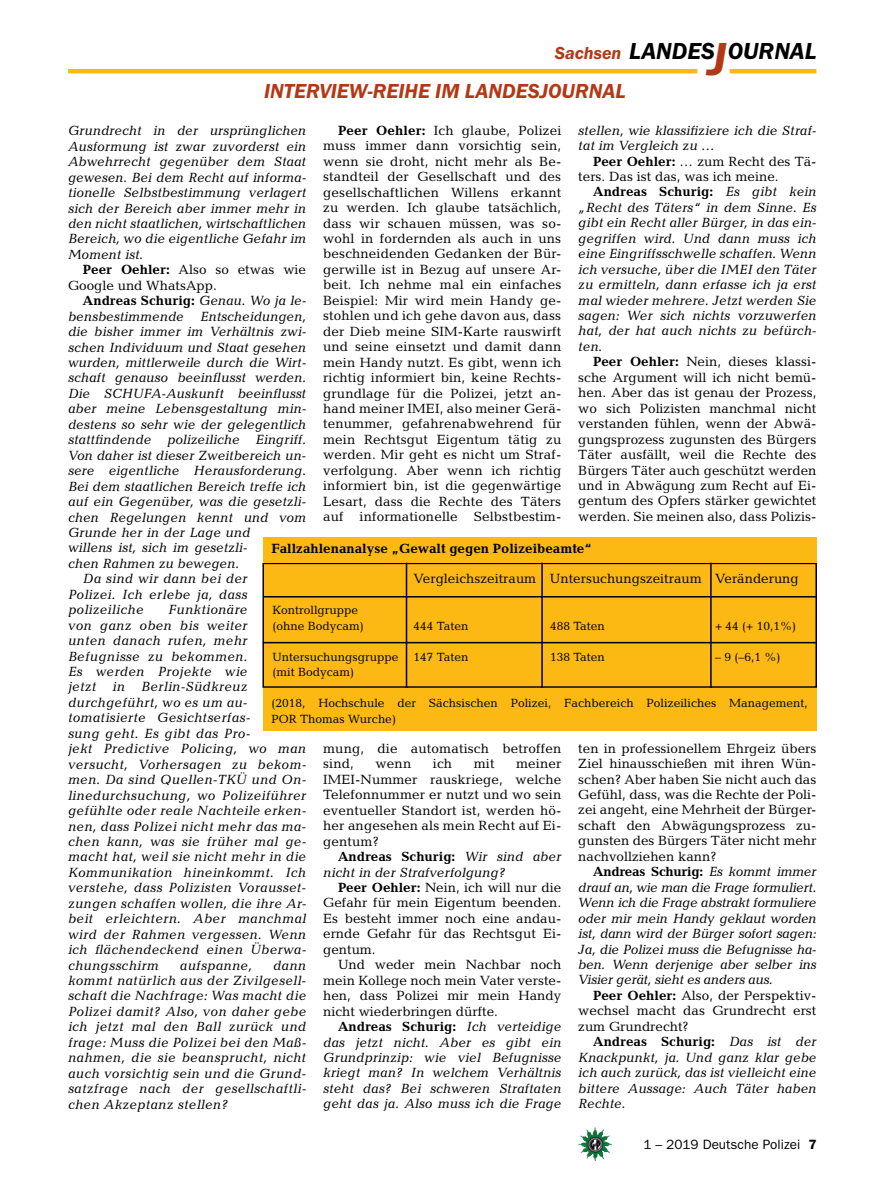
<style>
.page{position:relative;width:893px;height:1191px;background:#fff}
.page>*{position:absolute;margin:0;border:0;box-sizing:border-box;transform-origin:0 0}
.t1{font:italic 600 24px "Franklin Gothic Itc T";color:#000}
.t2{font:italic 600 21px "Franklin Gothic Itc T";color:#b33916}
.t3{font:italic 600 18px "Franklin Gothic Itc T";color:#b33916}
.t4{font:italic 13.5px/15.5px "Candida";color:#000;text-align:justify}
.t5{font:13.5px/15.5px "Candida";color:#000;text-align:justify}
.t6{font:italic 13.5px/15.5px "Candida";letter-spacing:.02em;color:#000}
.t7{font:700 13.5px "Candida";color:#000}
.t8{font:13.5px "Franklin Gothic";color:#000}
.t9{font:12px/15.5px "Candida";color:#000}
.s1{font-size:48px;color:#b33916}
.s2{font-weight:700}
.s3{font-weight:400;font-style:italic}
.s4{font-weight:700;font-style:normal}
.s5{font-weight:600}
</style>
<div class="page">
<img style="left:578px;top:1127px;width:17px;height:25px">
<hr style="left:730px;top:69px;width:86px;height:4px;background:#fdb913">
<hr style="left:68px;top:69px;width:629px;height:4px;background:#fdb913">
<div style="left:263px;top:563px;width:553px;height:124px;background:#fdb913"></div>
<div style="left:262px;top:562px;width:555px;height:126px;border:2px solid #000"></div>
<div style="left:263px;top:537px;width:553px;height:25px;background:#fdb913"></div>
<div style="left:263px;top:688px;width:553px;height:42px;background:#fdb913"></div>
<hr style="left:406px;top:562px;width:1px;height:126px;background:#000">
<hr style="left:541px;top:562px;width:2px;height:126px;background:#000">
<hr style="left:710px;top:562px;width:2px;height:126px;background:#000">
<hr style="left:263px;top:596px;width:554px;height:1px;background:#000">
<hr style="left:263px;top:642px;width:554px;height:1px;background:#000">
<h1 class="t1" style="left:629px;top:37px;width:189px">LANDES<span class="s1">J</span>OURNAL</h1>
<h3 class="t3" style="left:555px;top:42px;width:68px">SACHSEN</h3>
<h2 class="t2" style="left:264px;top:79px;width:225px">INTERVIEW-REIHE IM LANDESJOURNAL</h2>
<p class="t4" style="left:68px;top:123px;width:240px">Grundrecht in der ursprünglichen Ausformung ist zwar zuvorderst ein Abwehrrecht gegenüber dem Staat gewesen. Bei dem Recht auf informa&shy;tionelle Selbstbestimmung verlagert sich der Bereich aber immer mehr in den nicht staatlichen, wirtschaftlichen Bereich, wo die eigentliche Gefahr im Moment ist.</p>
<p class="t5" style="left:68px;top:262px;width:240px;text-indent:15px"><span class="s2">Peer Oehler:</span> Also so etwas wie<br>Google und WhatsApp.</p>
<p class="t7" style="left:83px;top:293px;width:225px">Andreas Schurig: <span class="s3">Genau. Wo ja le-</span></p>
<p class="t4" style="left:68px;top:308px;width:240px">bensbestimmende Entscheidungen,</p>
<p class="t4" style="left:68px;top:324px;width:240px">die bisher immer im Verhältnis zwi-</p>
<p class="t4" style="left:68px;top:339px;width:240px">schen Individuum und Staat gesehen</p>
<p class="t4" style="left:68px;top:354px;width:240px">wurden, mittlerweile durch die Wirt-</p>
<p class="t4" style="left:68px;top:370px;width:240px">schaft genauso beeinflusst werden.</p>
<p class="t4" style="left:68px;top:385px;width:240px">Die SCHUFA-Auskunft beeinflusst</p>
<p class="t4" style="left:68px;top:401px;width:240px">aber meine Lebensgestaltung min-</p>
<p class="t4" style="left:68px;top:416px;width:240px">destens so sehr wie der gelegentlich</p>
<p class="t4" style="left:68px;top:432px;width:240px">stattfindende polizeiliche Eingriff.</p>
<p class="t4" style="left:68px;top:447px;width:240px">Von daher ist dieser Zweitbereich un-</p>
<p class="t4" style="left:68px;top:463px;width:240px">sere eigentliche Herausforderung.</p>
<p class="t4" style="left:68px;top:478px;width:240px">Bei dem staatlichen Bereich treffe ich</p>
<p class="t4" style="left:68px;top:493px;width:240px">auf ein Gegenüber, was die gesetzli-</p>
<p class="t4" style="left:68px;top:509px;width:240px">chen Regelungen kennt und vom</p>
<p class="t4" style="left:68px;top:524px;width:184px">Grunde her in der Lage und</p>
<p class="t4" style="left:68px;top:540px;width:181px">willens ist, sich im gesetzli-</p>
<p class="t4" style="left:68px;top:555px;width:173px">chen Rahmen zu bewegen.</p>
<p class="t6" style="left:83px;top:571px;width:166px">Da sind wir dann bei der</p>
<p class="t6" style="left:68px;top:586px;width:181px">Polizei. Ich erlebe ja, dass</p>
<p class="t6" style="left:68px;top:602px;width:77px">polizeiliche</p>
<p class="t4" style="left:578px;top:122px;width:240px">stellen, wie klassifiziere ich die Straf&shy;tat im Vergleich zu …</p>
<p class="t5" style="left:578px;top:153px;width:240px;text-indent:15px"><span class="s2">Peer Oehler:</span> … zum Recht des Tä&shy;ters. Das ist das, was ich meine.</p>
<p class="t4" style="left:578px;top:184px;width:240px;text-indent:15px"><span class="s4">Andreas Schurig:</span> Es gibt kein „Recht des Täters“ in dem Sinne. Es gibt ein Recht aller Bürger, in das ein&shy;gegriffen wird. Und dann muss ich eine Eingriffsschwelle schaffen. Wenn ich versuche, über die IMEI den Täter zu ermitteln, dann erfasse ich ja erst mal wieder mehrere. Jetzt werden Sie sagen: Wer sich nichts vorzuwerfen hat, der hat auch nichts zu befürch&shy;ten.</p>
<p class="t5" style="left:578px;top:354px;width:240px;text-indent:15px"><span class="s2">Peer Oehler:</span> Nein, dieses klassi&shy;sche Argument will ich nicht bemü&shy;hen. Aber das ist genau der Prozess, wo sich Polizisten manchmal nicht verstanden fühlen, wenn der Abwä&shy;gungsprozess zugunsten des Bürgers Täter ausfällt, weil die Rechte des Bürgers Täter auch geschützt werden und in Abwägung zum Recht auf Ei&shy;gentum des Opfers stärker gewichtet werden. Sie meinen also, dass Polizis-</p>
<p class="t5" style="left:323px;top:123px;width:240px;text-indent:15px"><span class="s2">Peer Oehler:</span> Ich glaube, Polizei muss immer dann vorsichtig sein, wenn sie droht, nicht mehr als Be&shy;standteil der Gesellschaft und des gesellschaftlichen Willens erkannt zu werden. Ich glaube tatsächlich, dass wir schauen müssen, was so&shy;wohl in fordernden als auch in uns beschneidenden Gedanken der Bür&shy;gerwille ist in Bezug auf unsere Ar&shy;beit. Ich nehme mal ein einfaches Beispiel: Mir wird mein Handy ge&shy;stohlen und ich gehe davon aus, dass der Dieb meine SIM-Karte rauswirft und seine einsetzt und damit dann mein Handy nutzt. Es gibt, wenn ich richtig informiert bin, keine Rechts&shy;grundlage für die Polizei, jetzt an&shy;hand meiner IMEI, also meiner Gerä&shy;tenummer, gefahrenabwehrend für mein Rechtsgut Eigentum tätig zu werden. Mir geht es nicht um Straf&shy;verfolgung. Aber wenn ich richtig informiert bin, ist die gegenwärtige Lesart, dass die Rechte des Täters auf informationelle Selbstbestim-</p>
<p class="t7" style="left:271px;top:540px;width:322px">Fallzahlenanalyse „Gewalt gegen Polizeibeamte“</p>
<p class="t5" style="left:413px;top:571px;width:387px">Vergleichszeitraum Untersuchungszeitraum Veränderung</p>
<p class="t6" style="left:68px;top:602px;width:240px;text-indent:100px">Funktionäre<br>von ganz oben bis weiter<br>unten danach rufen, mehr<br>Befugnisse zu bekommen.<br>Es werden Projekte wie<br>jetzt in Berlin-Südkreuz durchgeführt, wo es um au&shy;tomatisierte Gesichtserfas-<br>sung geht. Es gibt das Pro-<br>jekt Predictive Policing, wo man versucht, Vorhersagen zu bekom&shy;men. Da sind Quellen-TKÜ und On&shy;linedurchsuchung, wo Polizeiführer gefühlte oder reale Nachteile erken&shy;nen, dass Polizei nicht mehr das ma&shy;chen kann, was sie früher mal ge&shy;macht hat, weil sie nicht mehr in die<br>Kommunikation hineinkommt. Ich verstehe, dass Polizisten Vorausset&shy;zungen schaffen wollen, die ihre Ar&shy;beit erleichtern. Aber manchmal wird der Rahmen vergessen. Wenn ich flächendeckend einen Überwa&shy;chungsschirm</p>
<p class="t9" style="left:272px;top:602px;width:93px">Kontrollgruppe (ohne Bodycam)</p>
<p class="t9" style="left:413px;top:618px;width:56px">444 Taten</p>
<p class="t9" style="left:550px;top:618px;width:56px">488 Taten</p>
<p class="t9" style="left:715px;top:618px;width:83px">+ 44 (+ 10,1%)</p>
<p class="t9" style="left:272px;top:649px;width:128px">Untersuchungsgruppe</p>
<p class="t9" style="left:413px;top:649px;width:56px">147 Taten</p>
<p class="t9" style="left:550px;top:649px;width:56px">138 Taten</p>
<p class="t9" style="left:715px;top:649px;width:67px">– 9 (–6,1 %)</p>
<p class="t9" style="left:272px;top:664px;width:83px">(mit Bodycam)</p>
<p class="t9" style="left:271px;top:695px;width:538px">(2018, Hochschule der Sächsischen Polizei, Fachbereich Polizeiliches Management,<br>POR Thomas Wurche)</p>
<p class="t5" style="left:578px;top:740px;width:240px">ten in professionellem Ehrgeiz übers Ziel hinausschießen mit ihren Wün&shy;schen? Aber haben Sie nicht auch das Gefühl, dass, was die Rechte der Poli&shy;zei angeht, eine Mehrheit der Bürger&shy;schaft den Abwägungsprozess zu&shy;gunsten des Bürgers Täter nicht mehr nachvollziehen kann?</p>
<p class="t4" style="left:578px;top:864px;width:240px;text-indent:15px"><span class="s4">Andreas Schurig:</span> Es kommt immer drauf an, wie man die Frage formuliert.<br>Wenn ich die Frage abstrakt formuliere oder mir mein Handy geklaut worden ist, dann wird der Bürger sofort sagen:<br>Ja, die Polizei muss die Befugnisse ha&shy;ben. Wenn derjenige aber selber ins Visier gerät, sieht es anders aus.</p>
<p class="t5" style="left:578px;top:987px;width:240px;text-indent:15px"><span class="s2">Peer Oehler:</span> Also, der Perspektiv&shy;wechsel macht das Grundrecht erst zum Grundrecht?</p>
<p class="t4" style="left:578px;top:1033px;width:240px;text-indent:15px"><span class="s4">Andreas Schurig:</span> Das ist der Knackpunkt, ja. Und ganz klar gebe ich auch zurück, das ist vielleicht eine bittere Aussage: Auch Täter haben Rechte.</p>
<p class="t5" style="left:323px;top:740px;width:240px">mung, die automatisch betroffen sind,</p>
<p class="t5" style="left:376px;top:756px;width:37px">wenn</p>
<p class="t5" style="left:433px;top:756px;width:21px">ich</p>
<p class="t5" style="left:474px;top:756px;width:22px">mit</p>
<p class="t5" style="left:323px;top:756px;width:240px;text-indent:193px">meiner IMEI-Nummer rauskriege, welche Telefonnummer er nutzt und wo sein eventueller Standort ist, werden hö&shy;her angesehen als mein Recht auf Ei&shy;gentum?</p>
<p class="t4" style="left:323px;top:848px;width:240px;text-indent:15px"><span class="s4">Andreas Schurig:</span> Wir sind aber nicht in der Strafverfolgung?</p>
<p class="t5" style="left:323px;top:879px;width:240px;text-indent:15px"><span class="s2">Peer Oehler:</span> Nein, ich will nur die Gefahr für mein Eigentum beenden.<br>Es besteht immer noch eine andau&shy;ernde Gefahr für das Rechtsgut Ei&shy;gentum.</p>
<p class="t5" style="left:323px;top:957px;width:240px;text-indent:15px">Und weder mein Nachbar noch mein Kollege noch mein Vater verste&shy;hen, dass Polizei mir mein Handy nicht wiederbringen dürfte.</p>
<p class="t4" style="left:323px;top:1018px;width:240px;text-indent:15px"><span class="s4">Andreas Schurig:</span> Ich verteidige das jetzt nicht. Aber es gibt ein Grundprinzip: wie viel Befugnisse kriegt man? In welchem Verhältnis steht das? Bei schweren Straftaten geht das ja. Also muss ich die Frage</p>
<p class="t4" style="left:68px;top:957px;width:240px;text-indent:205px">dann kommt natürlich aus der Zivilgesell&shy;schaft die Nachfrage: Was macht die Polizei damit? Also, von daher gebe ich jetzt mal den Ball zurück und frage: Muss die Polizei bei den Maß&shy;nahmen, die sie beansprucht, nicht auch vorsichtig sein und die Grund&shy;satzfrage nach der gesellschaftli&shy;chen Akzeptanz stellen?</p>
<p class="t6" style="left:180px;top:957px;width:74px">aufspanne,</p>
<p class="t8" style="left:643px;top:1136px;width:175px">1 – 2019 Deutsche Polizei <span class="s5">7</span></p>
</div>
